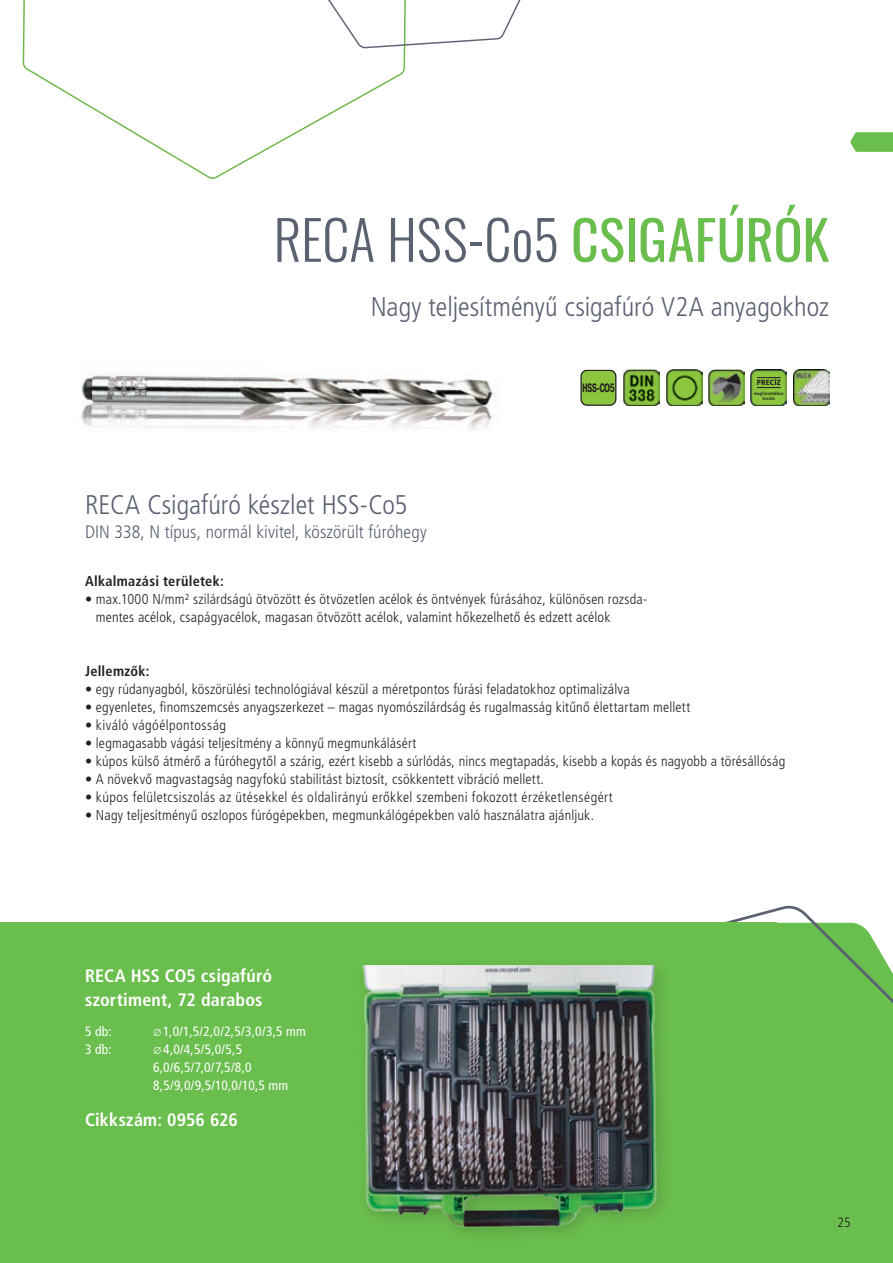
<style>
.page{position:relative;width:893px;height:1263px;background:#fff}
.page>*{position:absolute;margin:0;border:0;box-sizing:border-box;transform-origin:0 0}
.Fließtext_9pt{font:300 54px "Oswald";color:#5a6171}
.Fließtext_9pt-2{font:300 condensed 27px "Frutiger LT Pro";color:#5a6171}
.Fließtext_9pt-3{font:700 condensed 18px/24px "Frutiger LT Pro";letter-spacing:.01em;color:#fff}
.Fließtext_9pt-4{font:300 condensed 18px "Frutiger LT Pro";letter-spacing:.005em;color:#5a6171}
.Fließtext_9pt-5{font:300 condensed 14.25px/18px "Frutiger LT Pro";letter-spacing:.015em;color:#231f20}
.Fließtext_9pt-6{font:700 condensed 14.25px "Frutiger LT Pro";letter-spacing:.02em;color:#231f20}
.Fließtext_9pt-7{font:condensed 13.5px/18px "Frutiger LT Pro";letter-spacing:.015em;color:#fff}
.t1{font:300 condensed 13.5px "Frutiger LT Pro";color:#231f20}
.t2{font:700 12.15px "Pragmatica Cond A";letter-spacing:-.08em;color:#231f20;scale:.75 1}
.Fließtext_8_pt{font:900 condensed 7.5px "Frutiger LT Pro";letter-spacing:.035em;color:#231f20}
.Fließtext_8_pt-2{font:700 condensed 4.5px/5.2px "Frutiger LT Pro";letter-spacing:.02em;color:#231f20;text-align:center}
.s1{font-weight:400;color:#6abe4d}
</style>
<div class="page">
<div style="left:776px;top:1127px;width:117px;height:136px;background:#6abe4d"></div>
<svg style="left:721px;top:905px;width:172px;height:222px;background:#7dc464"></svg>
<div style="left:0;top:923px;width:776px;height:340px;background:#6abe4d"></div>
<img style="left:82px;top:372px;width:416px;height:58px">
<img style="left:362px;top:966px;width:300px;height:267px">
<svg style="left:22px;top:0;width:384px;height:179px"></svg>
<svg style="left:281px;top:0;width:240px;height:48px"></svg>
<svg style="left:850px;top:132px;width:43px;height:20px"></svg>
<img style="left:793px;top:370px;width:36px;height:36px">
<img style="left:624px;top:370px;width:36px;height:36px">
<img style="left:709px;top:370px;width:36px;height:36px">
<img style="left:666px;top:370px;width:36px;height:36px">
<img style="left:751px;top:370px;width:36px;height:36px">
<svg style="left:757px;top:387px;width:24px;height:1px"></svg>
<svg style="left:757px;top:377px;width:24px;height:1px"></svg>
<svg style="left:616px;top:374px;width:1px;height:27px"></svg>
<svg style="left:580px;top:370px;width:36px;height:36px"></svg>
<p class="Fließtext_9pt" style="left:274px;top:192px;width:557px">RECA HSS-Co5 <span class="s1">CSIGAFÚRÓK</span></p>
<p class="Fließtext_9pt-2" style="left:371px;top:291px;width:460px">Nagy teljesítményű csigafúró V2A anyagokhoz</p>
<p class="t2" style="left:582px;top:380px;width:45px">HSS-CO5</p>
<p class="Fließtext_9pt-2" style="left:85px;top:489px;width:324px">RECA Csigafúró készlet HSS-Co5</p>
<p class="Fließtext_9pt-4" style="left:85px;top:521px;width:343px">DIN 338, N típus, normál kivitel, köszörült fúróhegy</p>
<p class="Fließtext_9pt-6" style="left:85px;top:572px;width:140px">Alkalmazási területek:</p>
<p class="Fließtext_9pt-5" style="left:96px;top:590px;width:552px;text-indent:-11px">• max.1000 N/mm² szilárdságú ötvözött és ötvözetlen acélok és öntvények fúrásához, különösen rozsda&shy;mentes acélok, csapágyacélok, magasan ötvözött acélok, valamint hőkezelhető és edzett acélok</p>
<p class="Fließtext_8_pt" style="left:757px;top:378px;width:26px">PRECÍZ</p>
<p class="Fließtext_8_pt-2" style="left:754px;top:391px;width:31px">magfuratokhoz kiváló</p>
<p class="Fließtext_9pt-6" style="left:85px;top:662px;width:66px">Jellemzők:</p>
<p class="Fließtext_9pt-5" style="left:85px;top:680px;width:546px">• egy rúdanyagból, köszörülési technológiával készül a méretpontos fúrási feladatokhoz optimalizálva</p>
<p class="Fließtext_9pt-5" style="left:85px;top:698px;width:607px">• egyenletes, finomszemcsés anyagszerkezet – magas nyomószilárdság és rugalmasság kitűnő élettartam mellett</p>
<p class="Fließtext_9pt-5" style="left:85px;top:716px;width:143px">• kiváló vágóélpontosság</p>
<p class="Fließtext_9pt-5" style="left:85px;top:734px;width:333px">• legmagasabb vágási teljesítmény a könnyű megmunkálásért</p>
<p class="Fließtext_9pt-5" style="left:85px;top:752px;width:702px">• kúpos külső átmérő a fúróhegytől a szárig, ezért kisebb a súrlódás, nincs megtapadás, kisebb a kopás és nagyobb a törésállóság</p>
<p class="Fließtext_9pt-5" style="left:85px;top:770px;width:460px">• A növekvő magvastagság nagyfokú stabilitást biztosít, csökkentett vibráció mellett.</p>
<p class="Fließtext_9pt-5" style="left:85px;top:788px;width:529px">• kúpos felületcsiszolás az ütésekkel és oldalirányú erőkkel szembeni fokozott érzéketlenségért</p>
<p class="Fließtext_9pt-5" style="left:85px;top:806px;width:511px">• Nagy teljesítményű oszlopos fúrógépekben, megmunkálógépekben való használatra ajánljuk.</p>
<p class="Fließtext_9pt-3" style="left:85px;top:964px;width:189px">RECA HSS CO5 csigafúró szortiment, 72 darabos--</p>
<p class="Fließtext_9pt-7" style="left:85px;top:1022px;width:28px">5 db:</p>
<p class="Fließtext_9pt-7" style="left:153px;top:1022px;width:154px">∅1,0/1,5/2,0/2,5/3,0/3,5 mm</p>
<p class="Fließtext_9pt-7" style="left:85px;top:1040px;width:28px">3 db:</p>
<p class="Fließtext_9pt-7" style="left:153px;top:1040px;width:91px">∅4,0/4,5/5,0/5,5</p>
<p class="Fließtext_9pt-7" style="left:153px;top:1058px;width:137px">6,0/6,5/7,0/7,5/8,0<br>8,5/9,0/9,5/10,0/10,5 mm</p>
<p class="Fließtext_9pt-3" style="left:85px;top:1108px;width:154px">Cikkszám: 0956 626</p>
<p class="t1" style="left:837px;top:1214px;width:14px">25</p>
</div>
